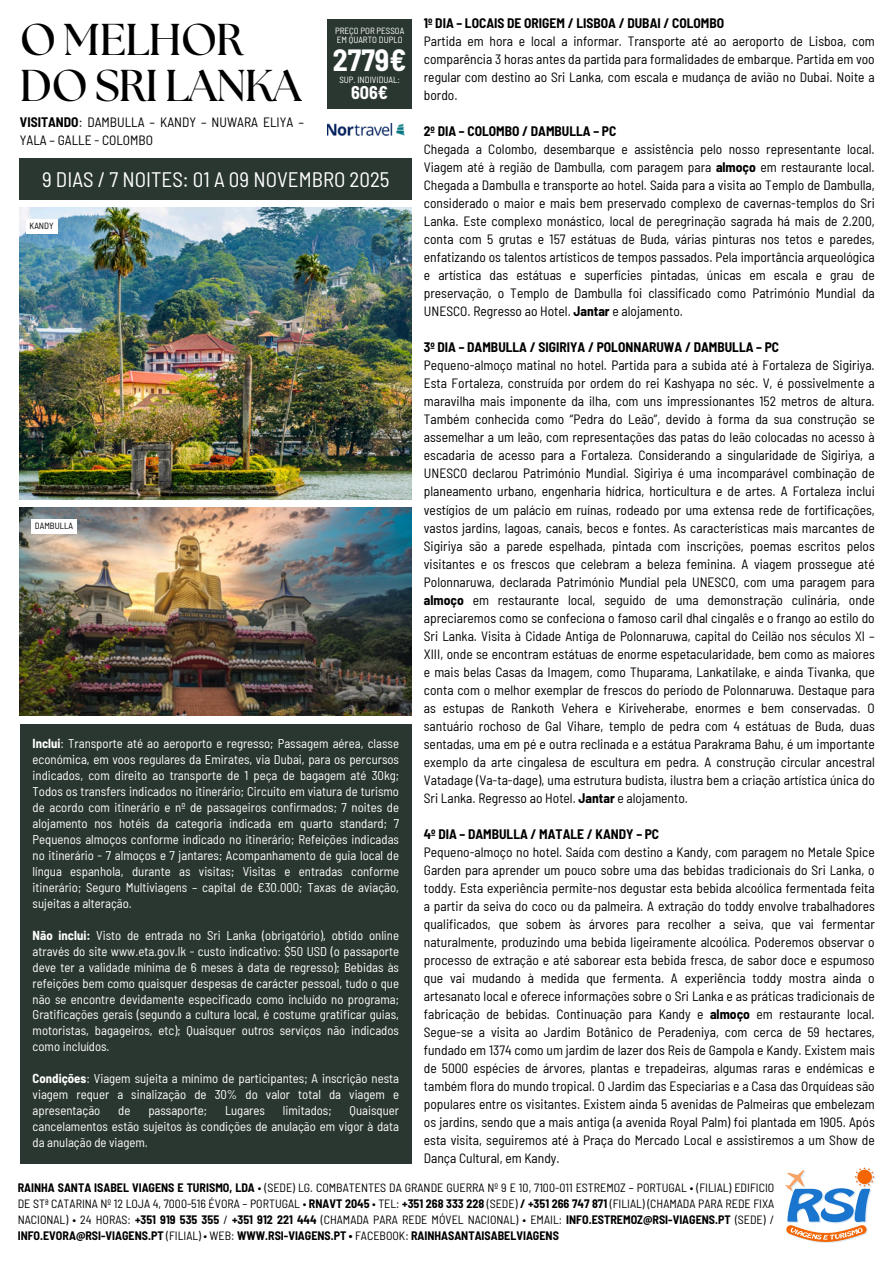
<style>
.page{position:relative;width:894px;height:1264px;background:#fff}
.page>*{position:absolute;margin:0;border:0;box-sizing:border-box;transform-origin:0 0}
.t1{font:700 44.55px/45.9px "The Seasons";letter-spacing:-.02em;color:#000}
.t2{font:700 semi-condensed 30px "Barlow";color:#fff}
.t3{font:semi-condensed 21px "Barlow";color:#fff}
.t4{font:700 semi-condensed 18px "Barlow";color:#fff}
.t5{font:semi-condensed 13.5px/18px "Barlow";color:#000}
.t6{font:semi-condensed 12.75px/15.9px "Barlow";color:#fff;text-align:justify}
.t7{font:semi-condensed 12px/16px "Barlow";color:#000;text-align:justify}
.t8{font:semi-condensed 9px/9px "Barlow";color:#fff}
.t9{font:semi-condensed 9px "Barlow";color:#000}
.s1{font-weight:700}
</style>
<div class="page">
<img style="left:785px;top:1167px;width:90px;height:75px">
<div style="left:20px;top:724px;width:392px;height:439px;background:#2a3730"></div>
<img style="left:327px;top:123px;width:77px;height:13px">
<div style="left:327px;top:19px;width:85px;height:90px;background:#2a3730"></div>
<div style="left:20px;top:158px;width:392px;height:41px;background:#2a3730"></div>
<img style="left:20px;top:207px;width:391px;height:293px">
<img style="left:20px;top:507px;width:391px;height:209px">
<div style="left:26px;top:219px;width:31px;height:14px;background:#fff"></div>
<div style="left:31px;top:519px;width:46px;height:14px;background:#fff"></div>
<p class="t1" style="left:20px;top:18px;width:283px">O MELHOR<br>DO SRI LANKA</p>
<p class="t5" style="left:424px;top:14px;width:452px"><span class="s1">1º DIA – LOCAIS DE ORIGEM / LISBOA / DUBAI / COLOMBO<br></span>Partida em hora e local a informar. Transporte até ao aeroporto de Lisboa, com comparência 3 horas antes da partida para formalidades de embarque. Partida em voo regular com destino ao Sri Lanka, com escala e mudança de avião no Dubai. Noite a bordo.</p>
<p class="t5" style="left:424px;top:122px;width:452px"><span class="s1">2º DIA – COLOMBO / DAMBULLA – PC<br></span>Chegada a Colombo, desembarque e assistência pelo nosso representante local.<br>Viagem até à região de Dambulla, com paragem para <span class="s1">almoço</span> em restaurante local.<br>Chegada a Dambulla e transporte ao hotel. Saída para a visita ao Templo de Dambulla, considerado o maior e mais bem preservado complexo de cavernas-templos do Sri Lanka. Este complexo monástico, local de peregrinação sagrada há mais de 2.200, conta com 5 grutas e 157 estátuas de Buda, várias pinturas nos tetos e paredes, enfatizando os talentos artísticos de tempos passados. Pela importância arqueológica e artística das estátuas e superfícies pintadas, únicas em escala e grau de preservação, o Templo de Dambulla foi classificado como Património Mundial da UNESCO. Regresso ao Hotel. <span class="s1">Jantar</span> e alojamento.</p>
<p class="t5" style="left:424px;top:338px;width:452px"><span class="s1">3º DIA – DAMBULLA / SIGIRIYA / POLONNARUWA / DAMBULLA – PC<br></span>Pequeno-almoço matinal no hotel. Partida para a subida até à Fortaleza de Sigiriya.<br>Esta Fortaleza, construída por ordem do rei Kashyapa no séc. V, é possivelmente a maravilha mais imponente da ilha, com uns impressionantes 152 metros de altura.<br>Também conhecida como “Pedra do Leão”, devido à forma da sua construção se assemelhar a um leão, com representações das patas do leão colocadas no acesso à escadaria de acesso para a Fortaleza. Considerando a singularidade de Sigiriya, a UNESCO declarou Património Mundial. Sigiriya é uma incomparável combinação de planeamento urbano, engenharia hídrica, horticultura e de artes. A Fortaleza inclui vestígios de um palácio em ruínas, rodeado por uma extensa rede de fortificações, vastos jardins, lagoas, canais, becos e fontes. As características mais marcantes de Sigiriya são a parede espelhada, pintada com inscrições, poemas escritos pelos visitantes e os frescos que celebram a beleza feminina. A viagem prossegue até Polonnaruwa, declarada Património Mundial pela UNESCO, com uma paragem para <span class="s1">almoço</span> em restaurante local, seguido de uma demonstração culinária, onde apreciaremos como se confeciona o famoso caril dhal cingalês e o frango ao estilo do Sri Lanka. Visita à Cidade Antiga de Polonnaruwa, capital do Ceilão nos séculos XI – XIII, onde se encontram estátuas de enorme espetacularidade, bem como as maiores e mais belas Casas da Imagem, como Thuparama, Lankatilake, e ainda Tivanka, que conta com o melhor exemplar de frescos do período de Polonnaruwa. Destaque para as estupas de Rankoth Vehera e Kiriveherabe, enormes e bem conservadas. O santuário rochoso de Gal Vihare, templo de pedra com 4 estátuas de Buda, duas sentadas, uma em pé e outra reclinada e a estátua Parakrama Bahu, é um importante exemplo da arte cingalesa de escultura em pedra. A construção circular ancestral Vatadage (Va-ta-dage), uma estrutura budista, ilustra bem a criação artística única do Sri Lanka. Regresso ao Hotel. <span class="s1">Jantar</span> e alojamento.</p>
<p class="t5" style="left:424px;top:824px;width:452px"><span class="s1">4º DIA – DAMBULLA / MATALE / KANDY – PC<br></span>Pequeno-almoço no hotel. Saída com destino a Kandy, com paragem no Metale Spice Garden para aprender um pouco sobre uma das bebidas tradicionais do Sri Lanka, o toddy. Esta experiência permite-nos degustar esta bebida alcoólica fermentada feita a partir da seiva do coco ou da palmeira. A extração do toddy envolve trabalhadores qualificados, que sobem às árvores para recolher a seiva, que vai fermentar naturalmente, produzindo uma bebida ligeiramente alcoólica. Poderemos observar o processo de extração e até saborear esta bebida fresca, de sabor doce e espumoso que vai mudando à medida que fermenta. A experiência toddy mostra ainda o artesanato local e oferece informações sobre o Sri Lanka e as práticas tradicionais de fabricação de bebidas. Continuação para Kandy e <span class="s1">almoço</span> em restaurante local.<br>Segue-se a visita ao Jardim Botânico de Peradeniya, com cerca de 59 hectares, fundado em 1374 como um jardim de lazer dos Reis de Gampola e Kandy. Existem mais de 5000 espécies de árvores, plantas e trepadeiras, algumas raras e endémicas e também flora do mundo tropical. O Jardim das Especiarias e a Casa das Orquídeas são populares entre os visitantes. Existem ainda 5 avenidas de Palmeiras que embelezam os jardins, sendo que a mais antiga (a avenida Royal Palm) foi plantada em 1905. Após esta visita, seguiremos até à Praça do Mercado Local e assistiremos a um Show de Dança Cultural, em Kandy.</p>
<p class="t7" style="left:18px;top:1179px;width:757px"><span class="s1">RAINHA SANTA ISABEL VIAGENS E TURISMO, LDA</span> • (SEDE) LG. COMBATENTES DA GRANDE GUERRA Nº 9 E 10, 7100-011 ESTREMOZ – PORTUGAL • (FILIAL) EDIFICIO DE STª CATARINA Nº 12 LOJA 4, 7000-516 ÉVORA – PORTUGAL • <span class="s1">RNAVT 2045</span> • TEL: <span class="s1">+351 268 333 228</span> (SEDE) <span class="s1">/ +351 266 747 871</span> (FILIAL) (CHAMADA PARA REDE FIXA NACIONAL) • 24 HORAS: <span class="s1">+351 919 535 355</span> / <span class="s1">+351 912 221 444</span> (CHAMADA PARA REDE MÓVEL NACIONAL) • EMAIL: <span class="s1">INFO.ESTREMOZ@RSI-VIAGENS.PT</span> (SEDE) / <span class="s1">INFO.EVORA@RSI-VIAGENS.PT</span> (FILIAL) • WEB: <span class="s1">WWW.RSI-VIAGENS.PT •</span> FACEBOOK: <span class="s1">RAINHASANTAISABELVIAGENS</span></p>
<h1 class="t8" style="left:335px;top:26px;width:71px">PREÇO POR PESSOA<br>EM QUARTO DUPLO</h1>
<h4 class="t2" style="left:333px;top:41px;width:75px">2779€</h4>
<h4 class="t8" style="left:339px;top:75px;width:62px">SUP. INDIVIDUAL:</h4>
<h4 class="t4" style="left:351px;top:81px;width:38px">606€</h4>
<p class="t5" style="left:20px;top:113px;width:285px"><span class="s1">VISITANDO</span>: DAMBULLA – KANDY – NUWARA ELIYA –<br>YALA – GALLE - COLOMBO</p>
<h4 class="t3" style="left:42px;top:166px;width:349px">9 DIAS / 7 NOITES: 01 A 09 NOVEMBRO 2025</h4>
<p class="t9" style="left:30px;top:220px;width:25px">KANDY</p>
<h4 class="t9" style="left:35px;top:520px;width:40px">DAMBULLA</h4>
<h2 class="t6" style="left:33px;top:735px;width:368px"><span class="s1">Inclui</span>: Transporte até ao aeroporto e regresso; Passagem aérea, classe económica, em voos regulares da Emirates, via Dubai, para os percursos indicados, com direito ao transporte de 1 peça de bagagem até 30kg; Todos os transfers indicados no itinerário; Circuito em viatura de turismo de acordo com itinerário e nº de passageiros confirmados; 7 noites de alojamento nos hotéis da categoria indicada em quarto standard; 7<br>Pequenos almoços conforme indicado no itinerário; Refeições indicadas no itinerário - 7 almoços e 7 jantares; Acompanhamento de guia local de língua espanhola, durante as visitas; Visitas e entradas conforme itinerário; Seguro Multiviagens – capital de €30.000; Taxas de aviação, sujeitas a alteração.</h2>
<p class="t6" style="left:33px;top:926px;width:368px"><span class="s1">Não inclui:</span> Visto de entrada no Sri Lanka (obrigatório), obtido online através do site www.eta.gov.lk - custo indicativo: $50 USD (o passaporte deve ter a validade mínima de 6 meses à data de regresso); Bebidas às refeições bem como quaisquer despesas de carácter pessoal, tudo o que não se encontre devidamente especificado como incluído no programa; Gratificações gerais (segundo a cultura local, é costume gratificar guias, motoristas, bagageiros, etc); Quaisquer outros serviços não indicados como incluídos.</p>
<p class="t6" style="left:33px;top:1070px;width:368px"><span class="s1">Condições</span>: Viagem sujeita a mínimo de participantes; A inscrição nesta viagem requer a sinalização de 30% do valor total da viagem e apresentação</p>
<p class="t6" style="left:33px;top:1102px;width:368px;text-indent:317px">Quaisquer cancelamentos estão sujeitos às condições de anulação em vigor à data da anulação de viagem.</p>
<p class="t6" style="left:118px;top:1102px;width:14px">de</p>
<p class="t6" style="left:148px;top:1102px;width:60px">passaporte;</p>
<p class="t6" style="left:225px;top:1102px;width:41px">Lugares</p>
<p class="t6" style="left:283px;top:1102px;width:50px">limitados;</p>
</div>
